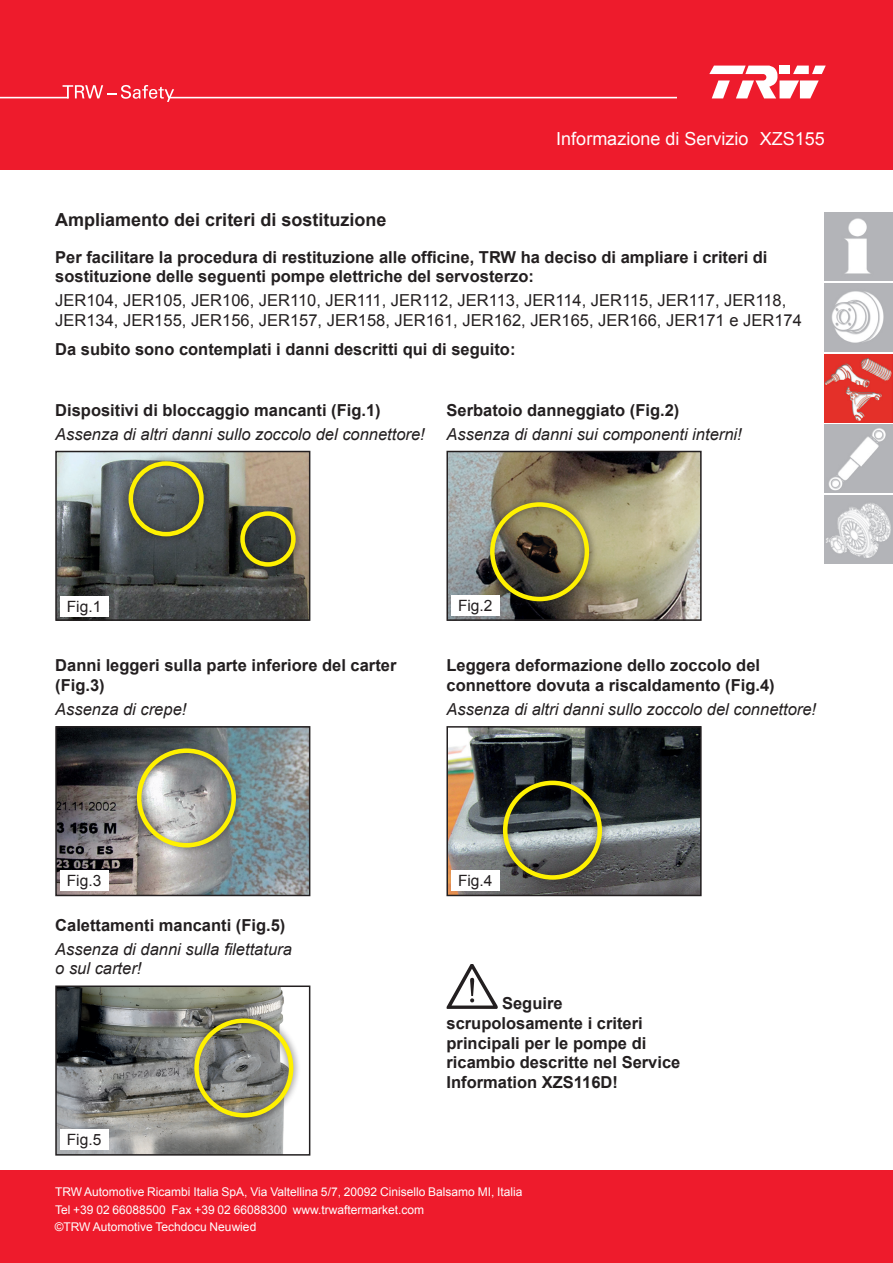
<style>
.page{position:relative;width:893px;height:1263px;background:#ee1b2c}
.page>*{position:absolute;margin:0;border:0;box-sizing:border-box;transform-origin:0 0}
.t1{font:700 18px "Arial";color:#231f20}
.t2{font:18px "Arial";color:#fff}
.t3{font:700 16.5px/19.8px "Arial";color:#231f20}
.t4{font:italic 16.5px/19.8px "Arial";color:#231f20}
.t5{font:16.5px/19.8px "Arial";color:#231f20}
.t6{font:15.6px "Arial";color:#231f20}
.t7{font:12px/17.2px "Arial";color:#fff}
</style>
<div class="page">
<svg style="left:63px;top:85px;width:111px;height:17px"></svg>
<hr style="left:0;top:97px;width:69px;height:1px;background:#fff">
<hr style="left:169px;top:97px;width:507px;height:1px;background:#fff">
<svg style="left:709px;top:66px;width:117px;height:32px"></svg>
<div style="left:0;top:171px;width:893px;height:999px;background:#fff"></div>
<img style="left:825px;top:213px;width:68px;height:68px">
<img style="left:825px;top:283px;width:68px;height:68px">
<img style="left:825px;top:354px;width:68px;height:68px">
<img style="left:825px;top:425px;width:68px;height:68px">
<img style="left:825px;top:495px;width:68px;height:68px">
<img style="left:58px;top:454px;width:249px;height:164px">
<div style="left:55px;top:451px;width:255px;height:170px;border:2px solid #231f20"></div>
<img style="left:449px;top:454px;width:250px;height:164px">
<div style="left:446px;top:451px;width:256px;height:170px;border:2px solid #231f20"></div>
<img style="left:58px;top:729px;width:249px;height:164px">
<div style="left:55px;top:726px;width:255px;height:170px;border:2px solid #231f20"></div>
<img style="left:58px;top:988px;width:226px;height:164px">
<div style="left:55px;top:985px;width:255px;height:170px;border:2px solid #231f20"></div>
<img style="left:449px;top:729px;width:250px;height:164px">
<div style="left:446px;top:726px;width:256px;height:170px;border:2px solid #231f20"></div>
<div style="left:129px;top:741px;width:115px;height:114px;background:#231f20;opacity:.75"></div>
<div style="left:137px;top:748px;width:99px;height:99px;border:4px solid #fff101;border-radius:50%"></div>
<div style="left:187px;top:1011px;width:114px;height:114px;background:#231f20;opacity:.75"></div>
<div style="left:194px;top:1018px;width:99px;height:99px;border:4px solid #fff101;border-radius:50%"></div>
<div style="left:121px;top:453px;width:91px;height:91px;background:#231f20;opacity:.75"></div>
<div style="left:129px;top:461px;width:75px;height:75px;border:4px solid #fff101;border-radius:50%"></div>
<div style="left:233px;top:504px;width:70px;height:70px;background:#231f20;opacity:.75"></div>
<div style="left:240px;top:511px;width:56px;height:56px;border:4px solid #fff101;border-radius:50%"></div>
<div style="left:495px;top:773px;width:115px;height:114px;background:#231f20;opacity:.75"></div>
<div style="left:503px;top:781px;width:99px;height:99px;border:4px solid #fff101;border-radius:50%"></div>
<div style="left:482px;top:494px;width:115px;height:115px;background:#231f20;opacity:.75"></div>
<div style="left:490px;top:502px;width:99px;height:99px;border:4px solid #fff101;border-radius:50%"></div>
<svg style="left:446px;top:964px;width:51px;height:45px"></svg>
<div style="left:60px;top:596px;width:48px;height:20px;background:#fff"></div>
<div style="left:451px;top:595px;width:48px;height:20px;background:#fff"></div>
<div style="left:60px;top:870px;width:48px;height:20px;background:#fff"></div>
<div style="left:60px;top:1130px;width:48px;height:20px;background:#fff"></div>
<div style="left:451px;top:870px;width:48px;height:20px;background:#fff"></div>
<p class="t2" style="left:556px;top:127px;width:194px">Informazione di Servizio</p>
<p class="t2" style="left:760px;top:127px;width:67px">XZS155</p>
<p class="t1" style="left:55px;top:207px;width:333px">Ampliamento dei criteri di sostituzione</p>
<p class="t3" style="left:55px;top:247px;width:714px">Per facilitare la procedura di restituzione alle officine, TRW ha deciso di ampliare i criteri di sostituzione delle seguenti pompe elettriche del servosterzo:</p>
<p class="t5" style="left:55px;top:291px;width:748px">JER104, JER105, JER106, JER110, JER111, JER112, JER113, JER114, JER115, JER117, JER118,<br>JER134, JER155, JER156, JER157, JER158, JER161, JER162, JER165, JER166, JER171 e JER174</p>
<p class="t3" style="left:55px;top:339px;width:462px">Da subito sono contemplati i danni descritti qui di seguito:</p>
<p class="t3" style="left:55px;top:401px;width:327px">Dispositivi di bloccaggio mancanti (Fig.1)</p>
<p class="t4" style="left:55px;top:425px;width:371px">Assenza di altri danni sullo zoccolo del connettore!</p>
<p class="t3" style="left:446px;top:401px;width:234px">Serbatoio danneggiato (Fig.2)</p>
<p class="t4" style="left:446px;top:425px;width:297px">Assenza di danni sui componenti interni!</p>
<p class="t6" style="left:67px;top:596px;width:36px">Fig.1</p>
<p class="t6" style="left:458px;top:595px;width:36px">Fig.2</p>
<p class="t3" style="left:55px;top:656px;width:343px">Danni leggeri sulla parte inferiore del carter (Fig.3)</p>
<p class="t4" style="left:55px;top:699px;width:133px">Assenza di crepe!</p>
<p class="t3" style="left:446px;top:656px;width:330px">Leggera deformazione dello zoccolo del connettore dovuta a riscaldamento (Fig.4)</p>
<p class="t4" style="left:446px;top:699px;width:371px">Assenza di altri danni sullo zoccolo del connettore!</p>
<p class="t6" style="left:67px;top:870px;width:36px">Fig.3</p>
<p class="t3" style="left:55px;top:915px;width:232px">Calettamenti mancanti (Fig.5)</p>
<p class="t4" style="left:55px;top:939px;width:238px">Assenza di danni sulla filettatura o sul carter!</p>
<p class="t6" style="left:67px;top:1130px;width:36px">Fig.5</p>
<p class="t6" style="left:458px;top:870px;width:36px">Fig.4</p>
<p class="t3" style="left:446px;top:994px;width:235px;text-indent:56px">Seguire scrupolosamente i criteri principali per le pompe di ricambio descritte nel Service<br>Information XZS116D!</p>
<p class="t7" style="left:55px;top:1184px;width:469px">TRW Automotive Ricambi Italia SpA, Via Valtellina 5/7, 20092 Cinisello Balsamo MI, Italia<br>Tel +39 02 66088500 Fax +39 02 66088300 www.trwaftermarket.com</p>
<p class="t7" style="left:55px;top:1218px;width:203px">©TRW Automotive Techdocu Neuwied</p>
</div>
